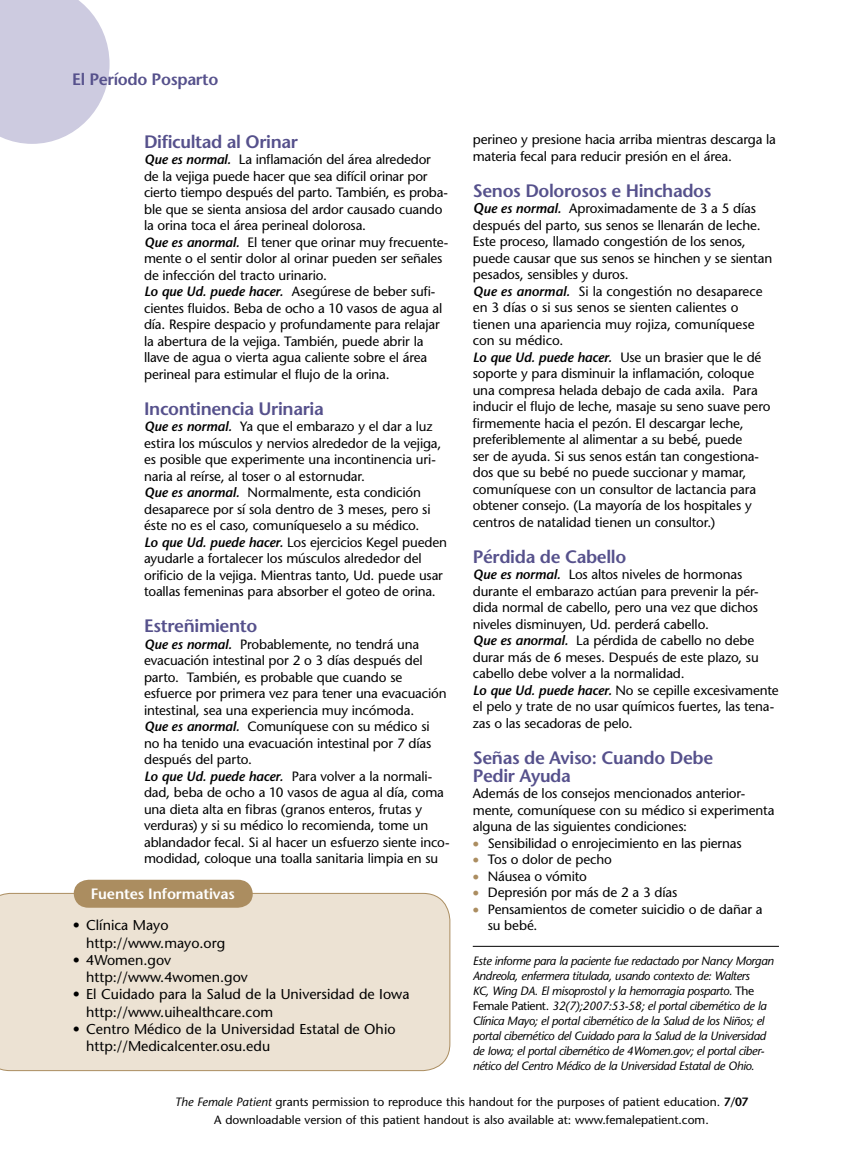
<style>
.page{position:relative;width:851px;height:1161px;background:#fff}
.page>*{position:absolute;margin:0;border:0;box-sizing:border-box;transform-origin:0 0}
.t1{font:600 18px/18px "Stone Sans";letter-spacing:-.02em;color:#56518c}
.t2{font:600 16.5px "Stone Sans";letter-spacing:-.02em;color:#56518c}
.t3{font:600 15px "Stone Sans";letter-spacing:-.01em;color:#fff}
.t4{font:14.25px/17.2px "Stone Sans";color:#000}
.t5{font:13.5px/16.5px "Stone Sans";letter-spacing:-.01em;color:#000}
.t6{font:italic 12px/15px "Stone Sans";letter-spacing:-.03em;color:#000}
.t7{font:12px/18px "Stone Sans";color:#000;text-align:center}
.s1{font-weight:600;font-style:italic;font-size:14.25px}
.s2{font-weight:600;font-style:italic}
.s3{color:#ab8d60}
.s4{font-style:normal}
.s5{font-style:italic}
.s6{font-weight:600}
</style>
<div class="page">
<hr style="left:472px;top:946px;width:306px;height:1px;background:#000">
<svg style="left:0;top:0;width:110px;height:144px;background:#d3d1e4"></svg>
<div style="left:0;top:893px;width:450px;height:178px;background:#ece2d3"></div>
<svg style="left:74px;top:880px;width:179px;height:28px;background:#ae9165"></svg>
<p class="t2" style="left:72px;top:69px;width:148px">El Período Posparto</p>
<p class="t5" style="left:472px;top:131px;width:305px">perineo y presione hacia arriba mientras descarga la materia fecal para reducir presión en el área.</p>
<h1 class="t1" style="left:472px;top:181px;width:240px">Senos Dolorosos e Hinchados</h1>
<p class="t5" style="left:472px;top:200px;width:301px"><span class="s1">Q</span><span class="s2">ue es normal.</span> Aproximadamente de 3 a 5 días después del parto, sus senos se llenarán de leche.<br>Este proceso, llamado congestión de los senos, puede causar que sus senos se hinchen y se sientan pesados, sensibles y duros.<br><span class="s2">Que es anormal.</span> Si la congestión no desaparece en 3 días o si sus senos se sienten calientes o tienen una apariencia muy rojiza, comuníquese con su médico.<br><span class="s2">Lo que Ud. puede hacer.</span> Use un brasier que le dé soporte y para disminuir la inflamación, coloque una compresa helada debajo de cada axila. Para inducir el flujo de leche, masaje su seno suave pero firmemente hacia el pezón. El descargar leche, preferiblemente al alimentar a su bebé, puede<br>ser de ayuda. Si sus senos están tan congestiona&shy;dos que su bebé no puede succionar y mamar, comuníquese con un consultor de lactancia para obtener consejo. (La mayoría de los hospitales y centros de natalidad tienen un consultor.)</p>
<h1 class="t1" style="left:472px;top:547px;width:155px">Pérdida de Cabello</h1>
<p class="t5" style="left:472px;top:566px;width:307px"><span class="s2">Que es normal.</span> Los altos niveles de hormonas durante el embarazo actúan para prevenir la pér&shy;dida normal de cabello, pero una vez que dichos niveles disminuyen, Ud. perderá cabello.<br><span class="s2">Que es anormal.</span> La pérdida de cabello no debe durar más de 6 meses. Después de este plazo, su cabello debe volver a la normalidad.<br><span class="s2">Lo que Ud. puede hacer.</span> No se cepille excesivamente el pelo y trate de no usar químicos fuertes, las tena&shy;zas o las secadoras de pelo.</p>
<h1 class="t1" style="left:472px;top:748px;width:242px">Señas de Aviso: Cuando Debe<br>Pedir Ayuda</h1>
<p class="t5" style="left:472px;top:785px;width:303px">Además de los consejos mencionados anterior&shy;mente, comuníquese con su médico si experimenta alguna de las siguientes condiciones:</p>
<p class="t5" style="left:472px;top:835px;width:270px"><span class="s3">•</span> Sensibilidad o enrojecimiento en las piernas</p>
<p class="t5" style="left:472px;top:851px;width:141px"><span class="s3">•</span> Tos o dolor de pecho</p>
<p class="t5" style="left:472px;top:868px;width:116px"><span class="s3">•</span> Náusea o vómito</p>
<p class="t5" style="left:472px;top:884px;width:206px"><span class="s3">•</span> Depresión por más de 2 a 3 días</p>
<p class="t5" style="left:488px;top:901px;width:276px;text-indent:-15px"><span class="s3">•</span> Pensamientos de cometer suicidio o de dañar a su bebé.</p>
<p class="t6" style="left:472px;top:953px;width:302px">Este informe para la paciente fue redactado por Nancy Morgan Andreola, enfermera titulada, usando contexto de: Walters<br>KC, Wing DA. El misoprostol y la hemorragia posparto. <span class="s4">The Female Patient.</span> 32(7);2007:53-58; el portal cibernético de la Clínica Mayo; el portal cibernético de la Salud de los Niños; el portal cibernético del Cuidado para la Salud de la Universidad de Iowa; el portal cibernético de 4Women.gov; el portal ciber&shy;nético del Centro Médico de la Universidad Estatal de Ohio.</p>
<p class="t7" style="left:175px;top:1093px;width:575px"><span class="s5">The Female Patient</span> grants permission to reproduce this handout for the purposes of patient education. <span class="s6">7/07<br></span>A downloadable version of this patient handout is also available at: www.femalepatient.com.</p>
<h1 class="t1" style="left:144px;top:132px;width:155px">Dificultad al Orinar</h1>
<p class="t5" style="left:144px;top:151px;width:306px"><span class="s2">Que es normal.</span> La inflamación del área alrededor de la vejiga puede hacer que sea difícil orinar por cierto tiempo después del parto. También, es proba&shy;ble que se sienta ansiosa del ardor causado cuando la orina toca el área perineal dolorosa.<br><span class="s2">Que es anormal.</span> El tener que orinar muy frecuente&shy;mente o el sentir dolor al orinar pueden ser señales de infección del tracto urinario.<br><span class="s2">Lo que Ud. puede hacer.</span> Asegúrese de beber sufi&shy;cientes fluidos. Beba de ocho a 10 vasos de agua al día. Respire despacio y profundamente para relajar la abertura de la vejiga. También, puede abrir la llave de agua o vierta agua caliente sobre el área perineal para estimular el flujo de la orina.</p>
<h1 class="t1" style="left:144px;top:399px;width:181px">Incontinencia Urinaria</h1>
<p class="t5" style="left:144px;top:418px;width:304px"><span class="s2">Que es normal.</span> Ya que el embarazo y el dar a luz estira los músculos y nervios alrededor de la vejiga, es posible que experimente una incontinencia uri&shy;naria al reírse, al toser o al estornudar.<br><span class="s2">Que es anormal.</span> Normalmente, esta condición desaparece por sí sola dentro de 3 meses, pero si éste no es el caso, comuníqueselo a su médico.<br><span class="s2">Lo que Ud. puede hacer.</span> Los ejercicios Kegel pueden ayudarle a fortalecer los músculos alrededor del orificio de la vejiga. Mientras tanto, Ud. puede usar toallas femeninas para absorber el goteo de orina.</p>
<h1 class="t1" style="left:144px;top:617px;width:115px">Estreñimiento</h1>
<p class="t5" style="left:144px;top:636px;width:307px"><span class="s2">Que es normal.</span> Probablemente, no tendrá una evacuación intestinal por 2 o 3 días después del parto. También, es probable que cuando se esfuerce por primera vez para tener una evacuación intestinal, sea una experiencia muy incómoda.<br><span class="s2">Que es anormal.</span> Comuníquese con su médico si<br>no ha tenido una evacuación intestinal por 7 días después del parto.<br><span class="s2">Lo que Ud. puede hacer.</span> Para volver a la normali&shy;dad, beba de ocho a 10 vasos de agua al día, coma una dieta alta en fibras (granos enteros, frutas y verduras) y si su médico lo recomienda, tome un ablandador fecal. Si al hacer un esfuerzo siente inco&shy;modidad, coloque una toalla sanitaria limpia en su</p>
<p class="t3" style="left:91px;top:885px;width:145px">Fuentes Informativas</p>
<p class="t4" style="left:86px;top:917px;width:140px;text-indent:-13px">• Clínica Mayo http://www.mayo.org</p>
<p class="t4" style="left:86px;top:951px;width:163px;text-indent:-13px">• 4Women.gov http://www.4women.gov</p>
<p class="t4" style="left:86px;top:986px;width:325px;text-indent:-13px">• El Cuidado para la Salud de la Universidad de Iowa http://www.uihealthcare.com</p>
<p class="t4" style="left:86px;top:1020px;width:311px;text-indent:-13px">• Centro Médico de la Universidad Estatal de Ohio http://Medicalcenter.osu.edu</p>
</div>
